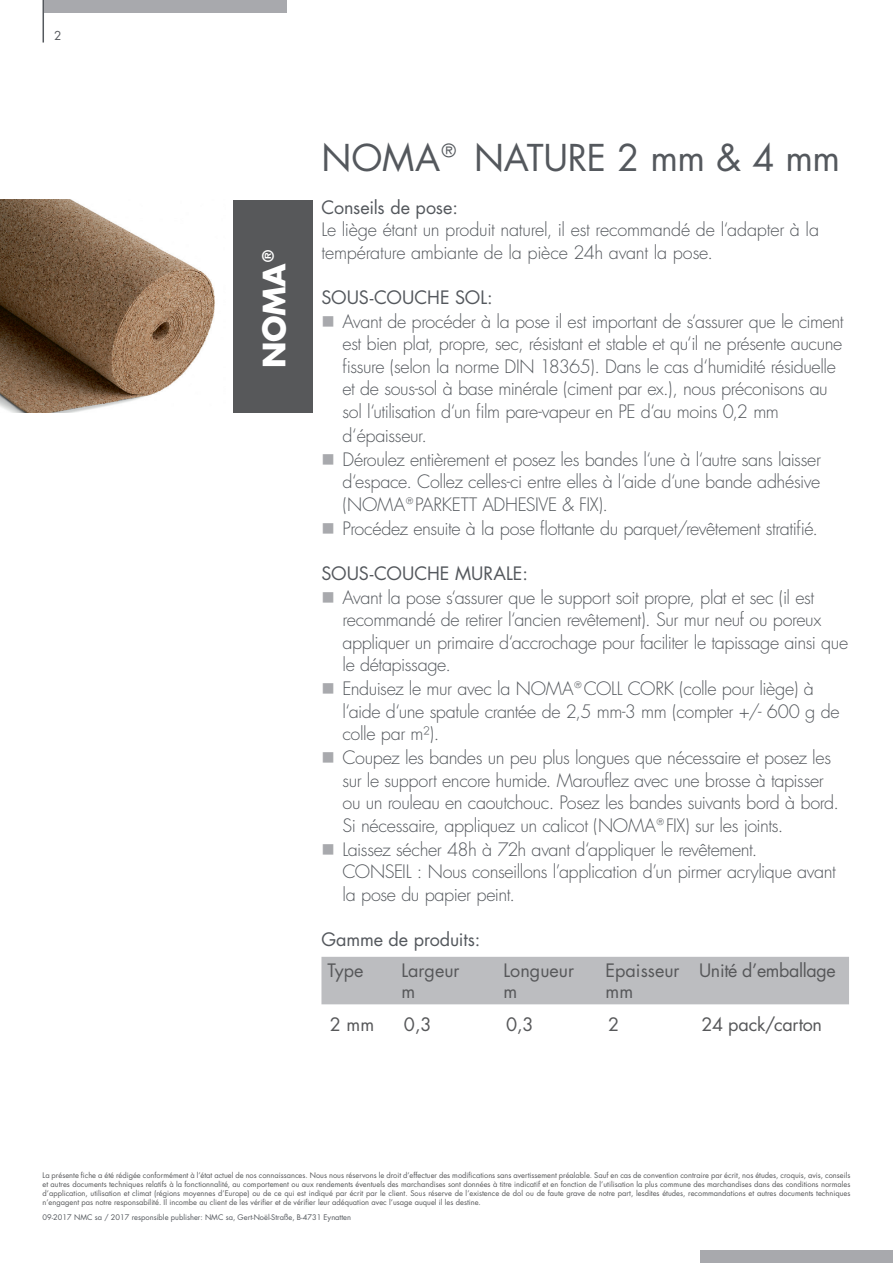
<style>
.page{position:relative;width:893px;height:1263px;background:#fff}
.page>*{position:absolute;margin:0;border:0;box-sizing:border-box;transform-origin:0 0}
.t1{font:36px "Futura CE";letter-spacing:-.01em;color:#54585d}
.t2{font:700 30px "Futura CE";color:#fff}
.t3{font:300 18px/22.5px "Futura CE";letter-spacing:-.02em;color:#54585d}
.t4{font:18px "Futura CE";letter-spacing:-.005em;color:#54585d}
.t5{font:18px/21.6px "Futura CE";color:#57585a}
.t6{font:18px "Futura CE";letter-spacing:-.02em;color:#57585a}
.t7{font:12px "Futura CE";color:#56595e}
.t8{font:7.5px/9px "Futura CE";color:#57585a;text-align:justify}
.t9{font:7.5px "Futura CE";color:#54585d}
.s1{color:#a8a9ad}
</style>
<div class="page">
<div style="left:700px;top:1250px;width:193px;height:13px;background:#a8a9ad"></div>
<hr style="left:43px;top:0;width:1px;height:43px;background:#54585d">
<div style="left:44px;top:0;width:242px;height:13px;background:#a8a9ad"></div>
<div style="left:321px;top:957px;width:528px;height:47px;background:#bcbdc0"></div>
<img style="left:0;top:200px;width:215px;height:212px">
<div style="left:234px;top:200px;width:79px;height:212px;background:#57585a"></div>
<p class="t7" style="left:54px;top:28px;width:9px">2</p>
<h2 class="t2" style="left:252px;top:368px;width:126px;rotate:-90deg">NOMA®</h2>
<h1 class="t1" style="left:321px;top:135px;width:520px">NOMA® NATURE 2 mm &amp; 4 mm</h1>
<p class="t4" style="left:321px;top:196px;width:138px">Conseils de pose:</p>
<p class="t3" style="left:321px;top:219px;width:499px">Le liège étant un produit naturel, il est recommandé de l‘adapter à la température ambiante de la pièce 24h avant la pose.</p>
<p class="t4" style="left:321px;top:286px;width:173px">SOUS-COUCHE SOL:</p>
<p class="t3" style="left:342px;top:310px;width:503px;text-indent:-21px"><span class="s1">■</span> Avant de procéder à la pose il est important de s‘assurer que le ciment est bien plat, propre, sec, résistant et stable et qu‘il ne présente aucune fissure (selon la norme DIN 18365). Dans le cas d‘humidité résiduelle et de sous-sol à base minérale (ciment par ex.), nous préconisons au sol l‘utilisation d‘un film pare-vapeur en PE d‘au moins 0,2 mm d‘épaisseur.</p>
<p class="t3" style="left:342px;top:448px;width:480px;text-align:justify;text-indent:-21px"><span class="s1">■</span> Déroulez entièrement et posez les bandes l‘une à l‘autre sans laisser d‘espace. Collez celles-ci entre elles à l‘aide d‘une bande adhésive (NOMA®PARKETT ADHESIVE &amp; FIX).</p>
<p class="t3" style="left:321px;top:517px;width:498px"><span class="s1">■</span> Procédez ensuite à la pose flottante du parquet/revêtement stratifié.</p>
<p class="t4" style="left:321px;top:562px;width:208px">SOUS-COUCHE MURALE:</p>
<p class="t3" style="left:342px;top:586px;width:507px;text-indent:-21px"><span class="s1">■</span> Avant la pose s‘assurer que le support soit propre, plat et sec (il est recommandé de retirer l‘ancien revêtement). Sur mur neuf ou poreux appliquer un primaire d‘accrochage pour faciliter le tapissage ainsi que le détapissage.</p>
<p class="t3" style="left:342px;top:678px;width:499px;text-indent:-21px"><span class="s1">■</span> Enduisez le mur avec la NOMA®COLL CORK (colle pour liège) à l‘aide d‘une spatule crantée de 2,5 mm-3 mm (compter +/- 600 g de colle par m²).</p>
<p class="t3" style="left:342px;top:747px;width:498px;text-indent:-21px"><span class="s1">■</span> Coupez les bandes un peu plus longues que nécessaire et posez les sur le support encore humide. Marouflez avec une brosse à tapisser ou un rouleau en caoutchouc. Posez les bandes suivants bord à bord.<br>Si nécessaire, appliquez un calicot (NOMA®FIX) sur les joints.</p>
<p class="t3" style="left:342px;top:838px;width:495px;text-indent:-21px"><span class="s1">■</span> Laissez sécher 48h à 72h avant d‘appliquer le revêtement.<br>CONSEIL : Nous conseillons l’application d’un pirmer acrylique avant la pose du papier peint.</p>
<p class="t4" style="left:321px;top:928px;width:160px">Gamme de produits:</p>
<p class="t5" style="left:327px;top:959px;width:38px">Type</p>
<p class="t5" style="left:401px;top:959px;width:60px">Largeur m</p>
<p class="t5" style="left:503px;top:959px;width:72px">Longueur m</p>
<p class="t5" style="left:606px;top:959px;width:76px">Epaisseur mm</p>
<p class="t6" style="left:699px;top:959px;width:138px">Unité d’emballage</p>
<p class="t5" style="left:330px;top:1014px;width:46px">2 mm</p>
<p class="t5" style="left:404px;top:1014px;width:29px">0,3</p>
<p class="t5" style="left:506px;top:1014px;width:29px">0,3</p>
<p class="t5" style="left:608px;top:1014px;width:13px">2</p>
<p class="t5" style="left:702px;top:1014px;width:122px">24 pack/carton</p>
<p class="t8" style="left:43px;top:1171px;width:809px">La présente fiche a été rédigée conformément à l’état actuel de nos connaissances. Nous nous réservons le droit d’effectuer des modifications sans avertissement préalable. Sauf en cas de convention contraire par écrit, nos études, croquis, avis, conseils et autres documents techniques relatifs à la fonctionnalité, au comportement ou aux rendements éventuels des marchandises sont données à titre indicatif et en fonction de l’utilisation la plus commune des marchandises dans des conditions normales d’application, utilisation et climat (régions moyennes d’Europe) ou de ce qui est indiqué par écrit par le client. Sous réserve de l’existence de dol ou de faute grave de notre part, lesdites études, recommandations et autres documents techniques n’engagent pas notre responsabilité. Il incombe au client de les vérifier et de vérifier leur adéquation avec l’usage auquel il les destine.</p>
<p class="t9" style="left:43px;top:1212px;width:310px">09-2017 NMC sa / 2017 responsible publisher: NMC sa, Gert-Noël-Straße, B-4731 Eynatten</p>
</div>
